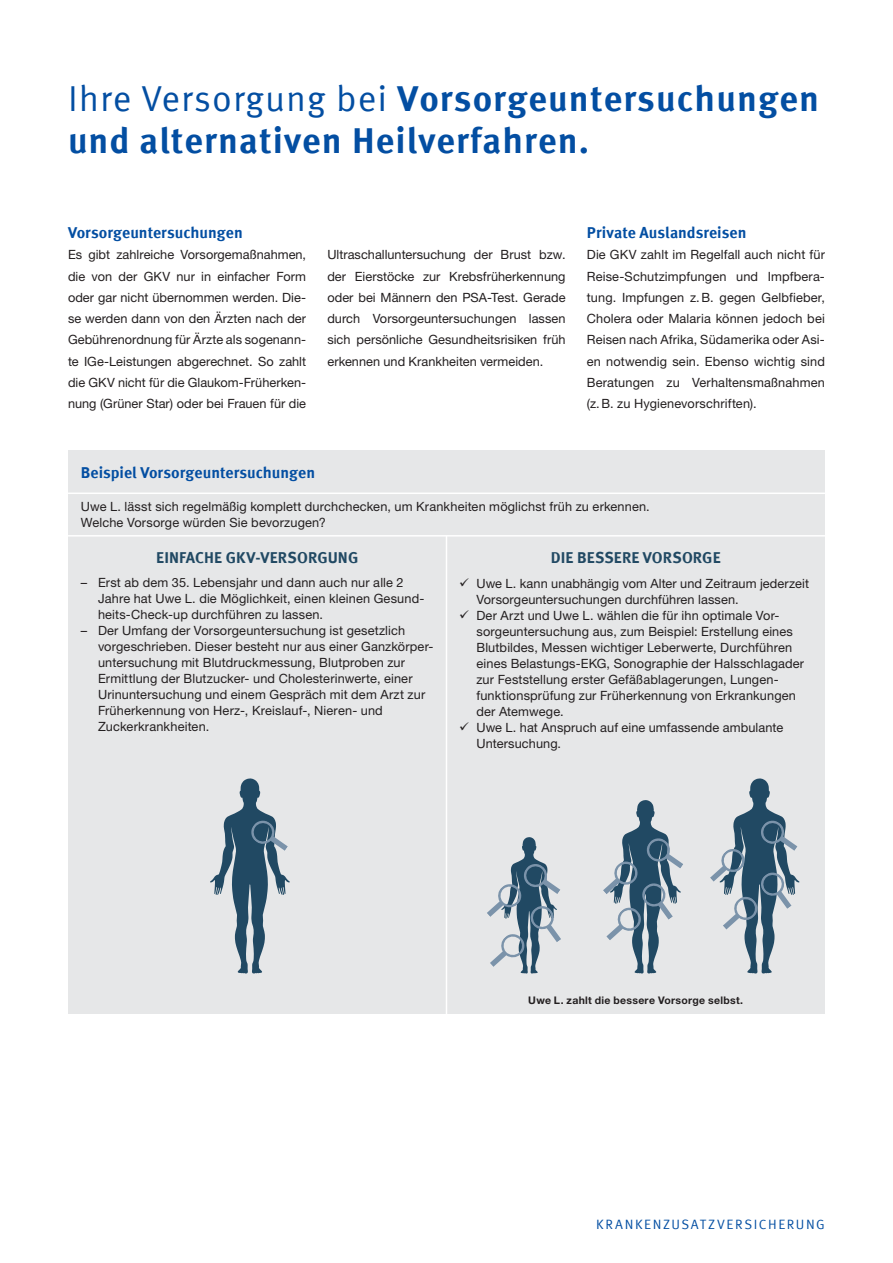
<style>
.page{position:relative;width:893px;height:1263px;background:#fff}
.page>*{position:absolute;margin:0;border:0;box-sizing:border-box;transform-origin:0 0}
.t1{font:700 36px/42.5px "Meta Offc Pro";letter-spacing:.03em;color:#034ea2}
.t2{font:700 15.75px "Meta Offc Pro";letter-spacing:.005em;color:#034ea2}
.t3{font:700 15.75px "Meta Offc Pro";letter-spacing:.005em;color:#214963}
.t4{font:13.5px "Meta Offc Pro Norm";letter-spacing:.115em;color:#034ea2}
.t5{font:12.75px/21.3px "Helvetica Neue LTW1 G";letter-spacing:.01em;color:#231f20}
.t6{font:700 10.5px "Helvetica Neue LTW1 G";letter-spacing:.025em;color:#231f20}
.s1{font-family:"Meta Offc Pro Norm";font-weight:400}
</style>
<div class="page">
<div style="left:68px;top:451px;width:757px;height:563px;background:#e6e7e8"></div>
<hr style="left:68px;top:492px;width:757px;height:2px;background:#fff">
<hr style="left:68px;top:535px;width:757px;height:1px;background:#fff">
<hr style="left:446px;top:536px;width:1px;height:478px;background:#fff">
<svg style="left:210px;top:778px;width:80px;height:195px"></svg>
<svg style="left:710px;top:778px;width:89px;height:195px"></svg>
<svg style="left:603px;top:800px;width:80px;height:173px"></svg>
<svg style="left:487px;top:837px;width:74px;height:136px"></svg>
<h1 class="t1" style="left:68px;top:75px;width:753px"><span class="s1">IHRE VERSORGUNG BEI</span> Vorsorgeuntersuchungen und alternativen Heilverfahren.</h1>
<p class="t2" style="left:68px;top:220px;width:176px">Vorsorgeuntersuchungen</p>
<p class="t5" style="left:68px;top:244px;width:240px;text-align:justify">Es gibt zahlreiche Vorsorgemaßnahmen, die von der GKV nur in einfacher Form oder gar nicht übernommen werden. Die&shy;se werden dann von den Ärzten nach der Gebührenordnung für Ärzte als sogenann&shy;te IGe-Leistungen abgerechnet. So zahlt die GKV nicht für die Glaukom-Früherken&shy;nung (Grüner Star) oder bei Frauen für die</p>
<p class="t5" style="left:327px;top:244px;width:240px;text-align:justify">Ultraschalluntersuchung der Brust bzw. der Eierstöcke zur Krebsfrüherkennung oder bei Männern den PSA-Test. Gerade durch Vorsorgeuntersuchungen lassen sich persönliche Gesundheitsrisiken früh erkennen und Krankheiten vermeiden.</p>
<p class="t2" style="left:587px;top:220px;width:161px">Private Auslandsreisen</p>
<p class="t5" style="left:587px;top:244px;width:240px;text-align:justify">Die GKV zahlt im Regelfall auch nicht für Reise-Schutzimpfungen und Impfbera&shy;tung. Impfungen z.B. gegen Gelbfieber, Cholera oder Malaria können jedoch bei Reisen nach Afrika, Südamerika oder Asi&shy;en notwendig sein. Ebenso wichtig sind Beratungen zu Verhaltensmaßnahmen (z.B. zu Hygienevorschriften).</p>
<p class="t2" style="left:81px;top:460px;width:236px">Beispiel Vorsorgeuntersuchungen</p>
<p class="t5" style="left:81px;top:498px;width:570px;line-height:15.9px">Uwe L. lässt sich regelmäßig komplett durchchecken, um Krankheiten möglichst früh zu erkennen.<br>Welche Vorsorge würden Sie bevorzugen?</p>
<p class="t3" style="left:156px;top:545px;width:202px">Einfache GKV-Versorgung</p>
<p class="t3" style="left:551px;top:545px;width:36px">Die besse</p>
<p class="t3" style="left:622px;top:545px;width:90px">re Vorsorge</p>
<p class="t5" style="left:98px;top:575px;width:328px;line-height:15.9px;text-indent:-17px">– Erst ab dem 35. Lebensjahr und dann auch nur alle 2<br>Jahre hat Uwe L. die Möglichkeit, einen kleinen Gesund&shy;heits-Check-up durchführen zu lassen.</p>
<p class="t5" style="left:98px;top:623px;width:337px;line-height:15.9px;text-indent:-17px">– Der Umfang der Vorsorgeuntersuchung ist gesetzlich vorgeschrieben. Dieser besteht nur aus einer Ganzkörper&shy;untersuchung mit Blutdruckmessung, Blutproben zur Ermittlung der Blutzucker- und Cholesterinwerte, einer Urinuntersuchung und einem Gespräch mit dem Arzt zur Früherkennung von Herz-, Kreislauf-, Nieren- und Zuckerkrankheiten.</p>
<p class="t5" style="left:476px;top:576px;width:334px;line-height:15.9px;text-indent:-17px">✓ Uwe L. kann unabhängig vom Alter und Zeitraum jederzeit<br>Vorsorgeuntersuchungen durchführen lassen.</p>
<p class="t5" style="left:476px;top:607px;width:329px;line-height:15.9px;text-indent:-17px">✓ Der Arzt und Uwe L. wählen die für ihn optimale Vor&shy;sorgeuntersuchung aus, zum Beispiel: Erstellung eines Blutbildes, Messen wichtiger Leberwerte, Durchführen eines Belastungs-EKG, Sonographie der Halsschlagader zur Feststellung erster Gefäßablagerungen, Lungen&shy;funktionsprüfung zur Früherkennung von Erkrankungen der Atemwege.</p>
<p class="t5" style="left:476px;top:719px;width:308px;line-height:15.9px;text-indent:-17px">✓ Uwe L. hat Anspruch auf eine umfassende ambulante<br>Untersuchung.</p>
<p class="t6" style="left:528px;top:993px;width:216px">Uwe L. zahlt die bessere Vorsorge selbst.</p>
<p class="t4" style="left:596px;top:1214px;width:230px">KRANKENZUSATZVERSICHERUNG</p>
</div>
